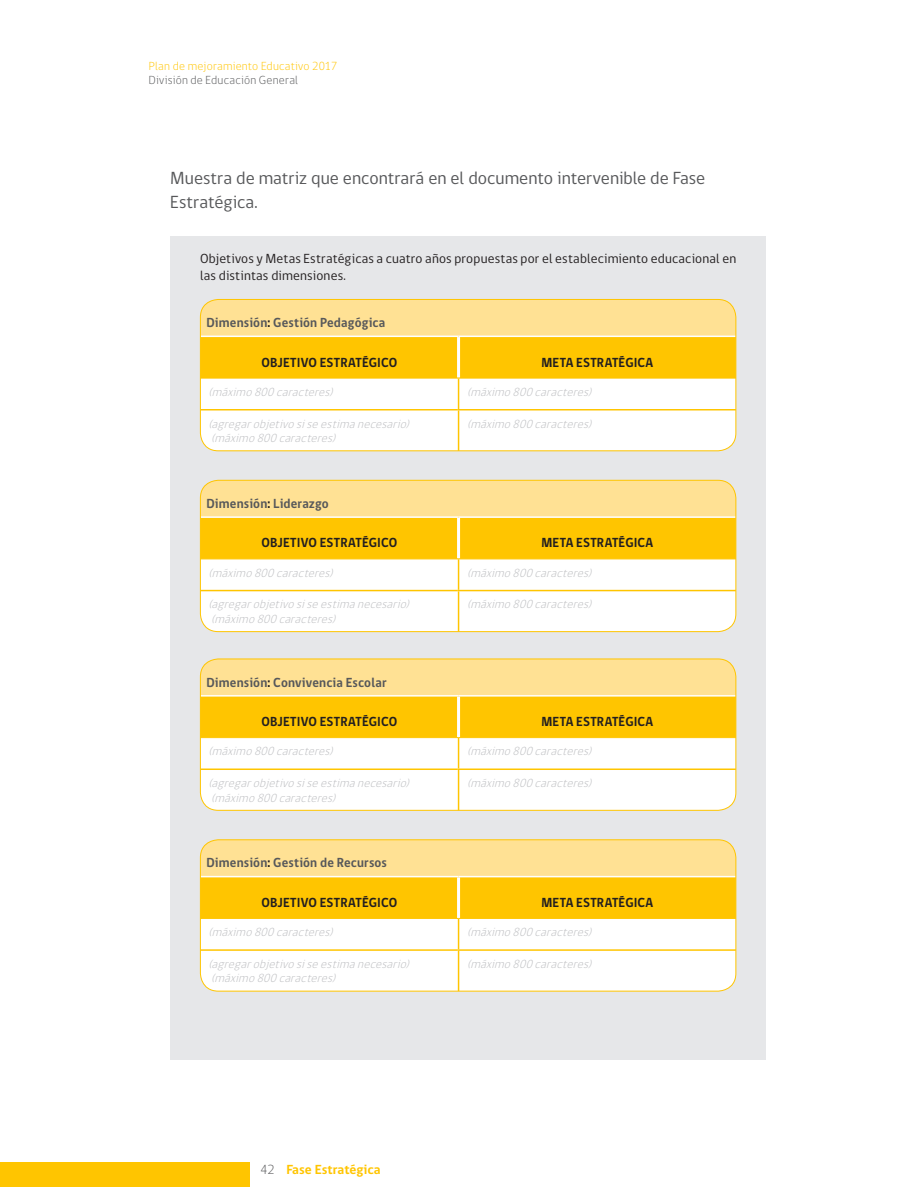
<style>
.page{position:relative;width:915px;height:1187px;background:#fff}
.page>*{position:absolute;margin:0;border:0;box-sizing:border-box;transform-origin:0 0}
.titulos{font:18px/24px "gob CL";color:#57585a}
.t1{font:700 13.5px "gob CL";letter-spacing:.015em;color:#231f20;scale:.95 1}
.texto_general{font:13.5px/16.2px "gob CL";letter-spacing:.01em;color:#231f20}
.t2{font:700 13.5px "gob CL";letter-spacing:.015em;color:#57585a;scale:.95 1}
.t3{font:700 13.5px "gob CL";color:#ffc500}
.t4{font:italic 300 12px "gob CL";color:#bcbdc0}
.t5{font:300 12px "gob CL";letter-spacing:.02em;color:#ffc500}
.t6{font:300 12px "gob CL";letter-spacing:.02em;color:#57585a}
.s1{color:#231f20}
.s2{font-weight:300;color:#57585a}
</style>
<div class="page">
<div style="left:0;top:1162px;width:250px;height:24px;background:#ffc500"></div>
<div style="left:170px;top:236px;width:595px;height:823px;background:#e6e7e9"></div>
<div style="left:200px;top:299px;width:535px;height:37px;background:#ffe194"></div>
<svg style="left:200px;top:337px;width:535px;height:114px"></svg>
<hr style="left:457px;top:337px;width:3px;height:41px;background:#fff">
<hr style="left:200px;top:335px;width:258px;height:2px;background:#fff">
<hr style="left:458px;top:335px;width:277px;height:2px;background:#fff">
<hr style="left:200px;top:378px;width:258px;height:1px;background:#ffc500">
<hr style="left:457px;top:378px;width:2px;height:31px;background:#ffc500">
<hr style="left:458px;top:378px;width:277px;height:1px;background:#ffc500">
<hr style="left:200px;top:409px;width:257px;height:1px;background:#ffc500">
<hr style="left:457px;top:410px;width:2px;height:41px;background:#ffc500">
<hr style="left:457px;top:409px;width:278px;height:1px;background:#ffc500">
<div style="left:200px;top:299px;width:536px;height:152px;border:1px solid #ffc500;border-radius:18px"></div>
<div style="left:200px;top:480px;width:535px;height:37px;background:#ffe194"></div>
<svg style="left:200px;top:518px;width:535px;height:113px"></svg>
<hr style="left:457px;top:518px;width:3px;height:40px;background:#fff">
<hr style="left:200px;top:516px;width:258px;height:2px;background:#fff">
<hr style="left:458px;top:516px;width:277px;height:2px;background:#fff">
<hr style="left:200px;top:558px;width:258px;height:1px;background:#ffc500">
<hr style="left:457px;top:559px;width:2px;height:30px;background:#ffc500">
<hr style="left:458px;top:558px;width:277px;height:1px;background:#ffc500">
<hr style="left:200px;top:589px;width:257px;height:2px;background:#ffc500">
<hr style="left:457px;top:591px;width:2px;height:40px;background:#ffc500">
<hr style="left:457px;top:589px;width:278px;height:2px;background:#ffc500">
<div style="left:200px;top:480px;width:536px;height:152px;border:1px solid #ffc500;border-radius:18px"></div>
<div style="left:200px;top:659px;width:535px;height:36px;background:#ffe194"></div>
<svg style="left:200px;top:696px;width:535px;height:114px"></svg>
<hr style="left:457px;top:696px;width:3px;height:41px;background:#fff">
<hr style="left:200px;top:695px;width:258px;height:1px;background:#fff">
<hr style="left:458px;top:695px;width:277px;height:1px;background:#fff">
<hr style="left:200px;top:737px;width:258px;height:1px;background:#ffc500">
<hr style="left:457px;top:738px;width:2px;height:30px;background:#ffc500">
<hr style="left:458px;top:737px;width:277px;height:1px;background:#ffc500">
<hr style="left:200px;top:768px;width:257px;height:2px;background:#ffc500">
<hr style="left:457px;top:770px;width:2px;height:40px;background:#ffc500">
<hr style="left:457px;top:768px;width:278px;height:2px;background:#ffc500">
<div style="left:200px;top:658px;width:536px;height:152px;border:1px solid #ffc500;border-radius:18px"></div>
<div style="left:200px;top:839px;width:535px;height:37px;background:#ffe194"></div>
<svg style="left:200px;top:877px;width:535px;height:114px"></svg>
<hr style="left:457px;top:877px;width:3px;height:41px;background:#fff">
<hr style="left:200px;top:875px;width:258px;height:2px;background:#fff">
<hr style="left:458px;top:875px;width:277px;height:2px;background:#fff">
<hr style="left:200px;top:918px;width:258px;height:1px;background:#ffc500">
<hr style="left:457px;top:918px;width:2px;height:31px;background:#ffc500">
<hr style="left:458px;top:918px;width:277px;height:1px;background:#ffc500">
<hr style="left:200px;top:949px;width:257px;height:1px;background:#ffc500">
<hr style="left:457px;top:950px;width:2px;height:41px;background:#ffc500">
<hr style="left:457px;top:949px;width:278px;height:1px;background:#ffc500">
<div style="left:200px;top:839px;width:536px;height:152px;border:1px solid #ffc500;border-radius:18px"></div>
<p class="t5" style="left:149px;top:58px;width:190px">Plan de mejoramiento Educativo 2017</p>
<p class="t6" style="left:149px;top:72px;width:151px">División de Educación General</p>
<p class="titulos" style="left:170px;top:166px;width:536px">Muestra de matriz que encontrará en el documento intervenible de Fase<br>Estratégica.</p>
<p class="texto_general" style="left:200px;top:251px;width:537px">Objetivos y Metas Estratégicas a cuatro años propuestas por el establecimiento educacional en las distintas dimensiones.</p>
<p class="t2" style="left:206px;top:313px;width:190px">Dimensión<span class="s1">:</span> Gestión Pedagógica</p>
<p class="t1" style="left:261px;top:353px;width:144px">OBJETIVO ESTRATÉGICO</p>
<p class="t1" style="left:541px;top:353px;width:119px">META ESTRATÉGICA</p>
<p class="t4" style="left:208px;top:384px;width:130px">(máximo800caracteres)</p>
<p class="t4" style="left:467px;top:384px;width:130px">(máximo800caracteres)</p>
<p class="t4" style="left:208px;top:415px;width:206px">(agregarobjetivosiseestimanecesario)</p>
<p class="t4" style="left:211px;top:430px;width:130px">(máximo800caracteres)</p>
<p class="t4" style="left:467px;top:415px;width:130px">(máximo800caracteres)</p>
<p class="t2" style="left:206px;top:494px;width:130px">Dimensión<span class="s1">:</span> Liderazgo</p>
<p class="t1" style="left:261px;top:533px;width:144px">OBJETIVO ESTRATÉGICO</p>
<p class="t1" style="left:541px;top:533px;width:119px">META ESTRATÉGICA</p>
<p class="t4" style="left:208px;top:564px;width:130px">(máximo800caracteres)</p>
<p class="t4" style="left:467px;top:564px;width:130px">(máximo800caracteres)</p>
<p class="t4" style="left:208px;top:596px;width:206px">(agregarobjetivosiseestimanecesario)</p>
<p class="t4" style="left:211px;top:610px;width:130px">(máximo800caracteres)</p>
<p class="t4" style="left:467px;top:596px;width:130px">(máximo800caracteres)</p>
<p class="t2" style="left:206px;top:672px;width:191px">Dimensión<span class="s1">:</span> Convivencia Escolar</p>
<p class="t1" style="left:261px;top:712px;width:144px">OBJETIVO ESTRATÉGICO</p>
<p class="t1" style="left:541px;top:712px;width:119px">META ESTRATÉGICA</p>
<p class="t4" style="left:208px;top:743px;width:130px">(máximo800caracteres)</p>
<p class="t4" style="left:467px;top:743px;width:130px">(máximo800caracteres)</p>
<p class="t4" style="left:208px;top:774px;width:206px">(agregarobjetivosiseestimanecesario)</p>
<p class="t4" style="left:211px;top:789px;width:130px">(máximo800caracteres)</p>
<p class="t4" style="left:467px;top:774px;width:130px">(máximo800caracteres)</p>
<p class="t2" style="left:206px;top:853px;width:192px">Dimensión<span class="s1">:</span> Gestión de Recursos</p>
<p class="t1" style="left:261px;top:893px;width:144px">OBJETIVO ESTRATÉGICO</p>
<p class="t1" style="left:541px;top:893px;width:119px">META ESTRATÉGICA</p>
<p class="t4" style="left:208px;top:924px;width:130px">(máximo800caracteres)</p>
<p class="t4" style="left:467px;top:924px;width:130px">(máximo800caracteres)</p>
<p class="t4" style="left:208px;top:955px;width:206px">(agregarobjetivosiseestimanecesario)</p>
<p class="t4" style="left:211px;top:970px;width:130px">(máximo800caracteres)</p>
<p class="t4" style="left:467px;top:955px;width:130px">(máximo800caracteres)</p>
<p class="t3" style="left:260px;top:1159px;width:122px"><span class="s2">42</span> Fase Estratégica</p>
</div>
